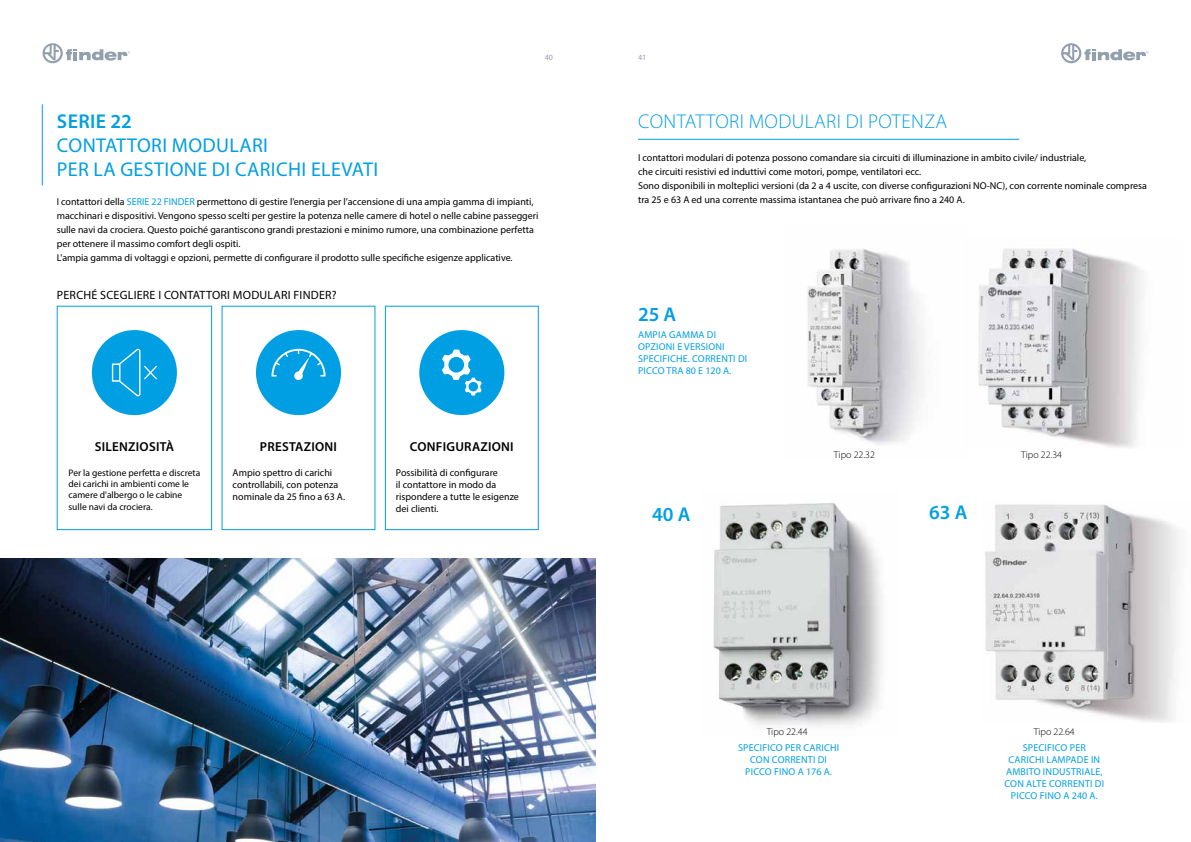
<style>
.page{position:relative;width:1191px;height:842px;background:#fff}
.page>*{position:absolute;margin:0;border:0;box-sizing:border-box;transform-origin:0 0}
.t1{font:20px/24px "Myriad Pro";letter-spacing:.02em;color:#009fe3}
.t2{font:300 20px "Myriad Pro";letter-spacing:.02em;color:#009fe3}
.t3{font:600 20px "Myriad Pro";letter-spacing:.01em;color:#009fe3}
.t4{font:600 13px "Myriad Pro";letter-spacing:.02em;color:#000}
.t5{font:12px "Myriad Pro";letter-spacing:.02em;color:#000}
.t6{font:10px/14px "Myriad Pro";color:#000}
.t7{font:10px/12px "Myriad Pro";letter-spacing:.02em;color:#009fe3;text-align:center}
.t8{font:300 10px "Myriad Pro";color:#000}
.t9{font:9.5px/11.4px "Myriad Pro";color:#000}
.t10{font:8px "Myriad Pro";color:#929fae}
.s1{color:#009fe3}
</style>
<div class="page">
<svg style="left:43px;top:43px;width:87px;height:20px"></svg>
<svg style="left:1061px;top:43px;width:87px;height:20px"></svg>
<img style="left:985px;top:504px;width:195px;height:219px">
<img style="left:806px;top:248px;width:116px;height:197px">
<img style="left:713px;top:503px;width:169px;height:224px">
<div style="left:57px;top:306px;width:155px;height:224px;border:1px solid #009fe3"></div>
<div style="left:385px;top:306px;width:154px;height:224px;border:1px solid #009fe3"></div>
<div style="left:92px;top:330px;width:85px;height:85px;background:#009fe3;border-radius:50%"></div>
<svg style="left:112px;top:349px;width:45px;height:47px"></svg>
<div style="left:256px;top:330px;width:85px;height:85px;background:#009fe3;border-radius:50%"></div>
<svg style="left:271px;top:349px;width:54px;height:31px"></svg>
<div style="left:419px;top:330px;width:85px;height:85px;background:#009fe3;border-radius:50%"></div>
<svg style="left:442px;top:349px;width:40px;height:47px"></svg>
<hr style="left:42px;top:104px;width:1px;height:81px;background:#009fe3">
<hr style="left:638px;top:139px;width:381px;height:1px;background:#009fe3">
<img style="left:0;top:558px;width:595px;height:284px">
<img style="left:978px;top:248px;width:165px;height:200px">
<p class="t10" style="left:545px;top:53px;width:10px">40</p>
<p class="t10" style="left:638px;top:53px;width:10px">41</p>
<h1 class="t3" style="left:57px;top:109px;width:77px">SERIE 22</h1>
<h1 class="t1" style="left:57px;top:133px;width:323px">CONTATTORI MODULARI<br>PER LA GESTIONE DI CARICHI ELEVATI</h1>
<p class="t6" style="left:57px;top:195px;width:483px">I contattori della <span class="s1">SERIE 22 FINDER</span> permettono di gestire l’energia per l’accensione di una ampia gamma di impianti, macchinari e dispositivi. Vengono spesso scelti per gestire la potenza nelle camere di hotel o nelle cabine passeggeri sulle navi da crociera. Questo poiché garantiscono grandi prestazioni e minimo rumore, una combinazione perfetta per ottenere il massimo comfort degli ospiti.<br>L'ampia gamma di voltaggi e opzioni, permette di configurare il prodotto sulle specifiche esigenze applicative.</p>
<p class="t5" style="left:57px;top:287px;width:281px">PERCHÉ SCEGLIERE I CONTATTORI MODULARI FINDER?</p>
<h2 class="t4" style="left:95px;top:439px;width:81px">SILENZIOSITÀ</h2>
<h2 class="t4" style="left:260px;top:439px;width:79px">PRESTAZIONI</h2>
<h2 class="t4" style="left:410px;top:439px;width:105px">CONFIGURAZIONI</h2>
<p class="t9" style="left:69px;top:467px;width:133px">Per la gestione perfetta e discreta dei carichi in ambienti come le camere d'albergo o le cabine sulle navi da crociera.</p>
<p class="t6" style="left:233px;top:466px;width:114px;line-height:12px">Ampio spettro di carichi controllabili, con potenza nominale da 25 fino a 63 A.</p>
<p class="t6" style="left:396px;top:466px;width:124px;line-height:12px">Possibilità di configurare<br>il contattore in modo da rispondere a tutte le esigenze dei clienti.</p>
<h1 class="t2" style="left:638px;top:110px;width:310px">CONTATTORI MODULARI DI POTENZA</h1>
<p class="t6" style="left:638px;top:150px;width:510px">I contattori modulari di potenza possono comandare sia circuiti di illuminazione in ambito civile/ industriale,<br>che circuiti resistivi ed induttivi come motori, pompe, ventilatori ecc.<br>Sono disponibili in molteplici versioni (da 2 a 4 uscite, con diverse configurazioni NO-NC), con corrente nominale compresa tra 25 e 63 A ed una corrente massima istantanea che può arrivare fino a 240 A.</p>
<h1 class="t3" style="left:638px;top:301px;width:40px">25 A</h1>
<p class="t7" style="left:638px;top:329px;width:111px;text-align:left">AMPIA GAMMA DI<br>OPZIONI E VERSIONI<br>SPECIFICHE. CORRENTI DI<br>PICCO TRA 80 E 120 A.</p>
<p class="t8" style="left:834px;top:448px;width:42px">Tipo 22.32</p>
<p class="t8" style="left:1021px;top:448px;width:42px">Tipo 22.34</p>
<h1 class="t3" style="left:652px;top:502px;width:40px">40 A</h1>
<h1 class="t3" style="left:929px;top:500px;width:40px">63 A</h1>
<p class="t8" style="left:766px;top:726px;width:42px">Tipo 22.44</p>
<p class="t8" style="left:1033px;top:726px;width:42px">Tipo 22.64</p>
<p class="t7" style="left:738px;top:742px;width:102px">SPECIFICO PER CARICHI<br>CON CORRENTI DI<br>PICCO FINO A 176 A.</p>
<p class="t7" style="left:1004px;top:742px;width:101px">SPECIFICO PER<br>CARICHI LAMPADE IN<br>AMBITO INDUSTRIALE,<br>CON ALTE CORRENTI DI<br>PICCO FINO A 240 A.</p>
</div>
